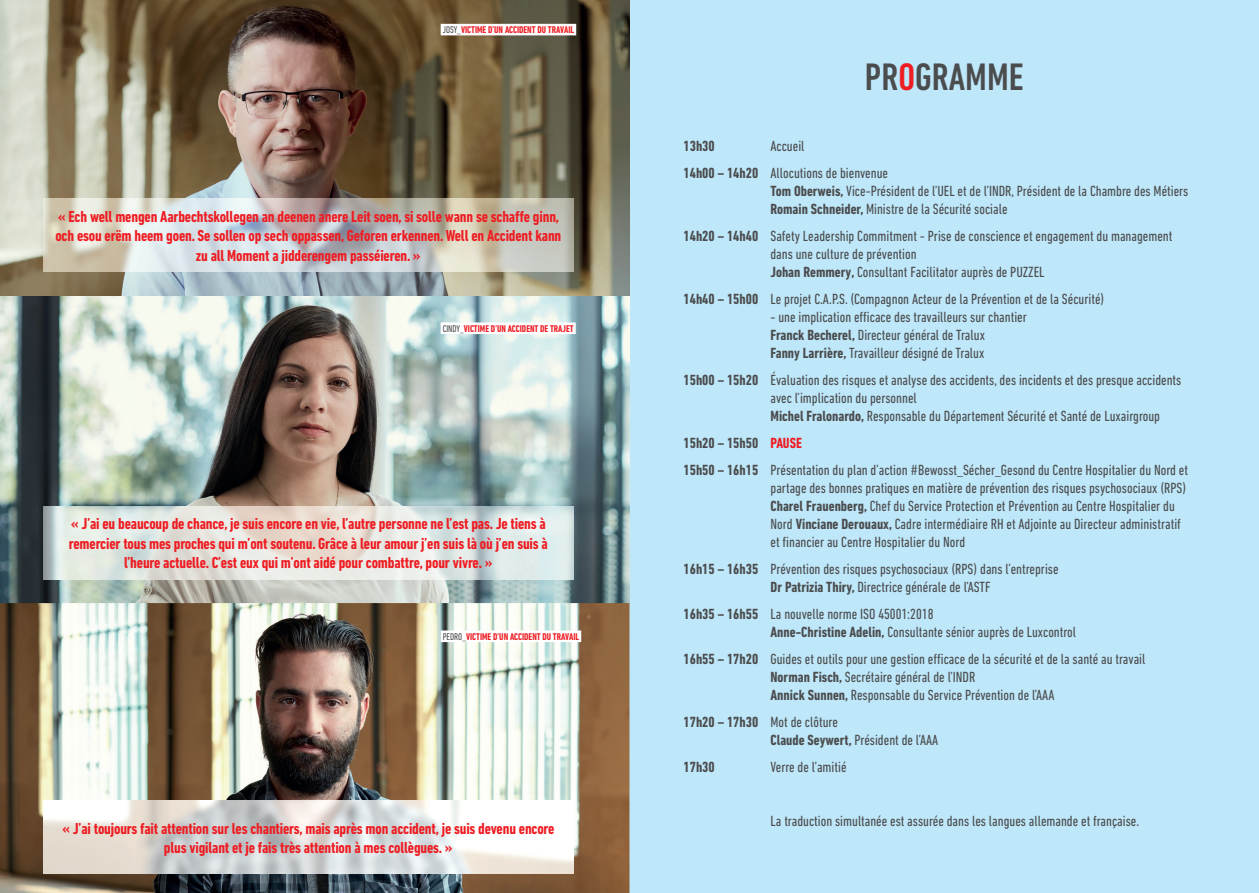
<style>
.page{position:relative;width:1259px;height:893px;background:#fff}
.page>*{position:absolute;margin:0;border:0;box-sizing:border-box;transform-origin:0 0}
.t1{font:500 condensed 39px "DIN Next LT Pro";color:#4b4c4d}
.t2{font:700 condensed 16.2px/19.5px "DIN Next LT Pro";letter-spacing:-.01em;color:#ee1d23;text-align:center}
.t3{font:condensed 15px/18px "DIN Next LT Pro";color:#4b4c4d}
.t4{font:700 condensed 15px "DIN Next LT Pro";color:#4b4c4d}
.t5{font:700 condensed 9.9px "DIN Next LT Pro";color:#ee1d23;scale:.96 1}
.s1{font-weight:400;color:#4b4c4d}
.s2{color:#ee1d23}
.s3{font-weight:700}
.s4{font-weight:700;color:#ee1d23}
</style>
<div class="page">
<div style="left:629px;top:0;width:630px;height:893px;background:#bee7fa"></div>
<img style="left:0;top:0;width:629px;height:893px">
<img style="left:43px;top:801px;width:530px;height:72px">
<div style="left:441px;top:630px;width:140px;height:12px;background:#fff"></div>
<img style="left:43px;top:199px;width:530px;height:73px">
<div style="left:441px;top:24px;width:135px;height:11px;background:#fff"></div>
<img style="left:43px;top:506px;width:530px;height:73px">
<div style="left:441px;top:322px;width:135px;height:12px;background:#fff"></div>
<p class="t5" style="left:443px;top:24px;width:138px"><span class="s1">JOSY_</span>VICTIME D’UN ACCIDENT DU TRAVAIL</p>
<p class="t2" style="left:55px;top:207px;width:507px">« Ech well mengen Aarbechtskollegen an deenen anere Leit soen, si solle wann se schaffe ginn, och esou erëm heem goen. Se sollen op sech oppassen, Geforen erkennen. Well en Accident kann zu all Moment a jidderengem passéieren. »</p>
<p class="t5" style="left:443px;top:323px;width:138px"><span class="s1">CINDY_</span>VICTIME D’UN ACCIDENT DE TRAJET</p>
<p class="t2" style="left:69px;top:514px;width:480px">« J’ai eu beaucoup de chance, je suis encore en vie, l’autre personne ne l’est pas. Je tiens à remercier tous mes proches qui m’ont soutenu. Grâce à leur amour j’en suis là où j’en suis à l’heure actuelle. C’est eux qui m’ont aidé pour combattre, pour vivre. »</p>
<p class="t5" style="left:443px;top:631px;width:144px"><span class="s1">PEDRO_</span>VICTIME D’UN ACCIDENT DU TRAVAIL</p>
<p class="t2" style="left:62px;top:818px;width:494px">« J’ai toujours fait attention sur les chantiers, mais après mon accident, je suis devenu encore plus vigilant et je fais très attention à mes collègues. »</p>
<h1 class="t1" style="left:865px;top:55px;width:160px">PR<span class="s2">O</span>GRAMME</h1>
<p class="t4" style="left:683px;top:138px;width:33px">13h30</p>
<p class="t3" style="left:683px;top:133px;width:206px;line-height:27px;text-align:center">Accueil<br><span class="s3">14h00 – 14h20</span> Allocutions de bienvenue</p>
<p class="t3" style="left:770px;top:182px;width:419px"><span class="s3">Tom Oberweis,</span> Vice-Président de l’UEL et de l’INDR, Président de la Chambre des Métiers<br><span class="s3">Romain Schneider,</span> Ministre de la Sécurité sociale</p>
<p class="t3" style="left:770px;top:227px;width:403px;text-indent:-87px"><span class="s3">14h20 – 14h40</span> Safety Leadership Commitment - Prise de conscience et engagement du management dans une culture de prévention<br><span class="s3">Johan Remmery,</span> Consultant Facilitator auprès de PUZZEL</p>
<p class="t3" style="left:683px;top:290px;width:422px"><span class="s3">14h40 – 15h00</span> Le projet C.A.P.S. (Compagnon Acteur de la Prévention et de la Sécurité)</p>
<p class="t3" style="left:770px;top:308px;width:258px">- une implication efficace des travailleurs sur chantier<br><span class="s3">Franck Becherel,</span> Directeur général de Tralux<br><span class="s3">Fanny Larrière,</span> Travailleur désigné de Tralux</p>
<p class="t3" style="left:770px;top:371px;width:412px;text-indent:-87px"><span class="s3">15h00 – 15h20</span> Évaluation des risques et analyse des accidents, des incidents et des presque accidents avec l’implication du personnel<br><span class="s3">Michel Fralonardo,</span> Responsable du Département Sécurité et Santé de Luxairgroup</p>
<p class="t3" style="left:683px;top:430px;width:506px;line-height:27px"><span class="s3">15h20 – 15h50</span> <span class="s4">PAUSE<br></span><span class="s3">15h50 – 16h15</span> Présentation du plan d’action #Bewosst_Sécher_Gesond du Centre Hospitalier du Nord et</p>
<p class="t3" style="left:770px;top:479px;width:417px">partage des bonnes pratiques en matière de prévention des risques psychosociaux (RPS)<br><span class="s3">Charel Frauenberg,</span> Chef du Service Protection et Prévention au Centre Hospitalier du Nord <span class="s3">Vinciane Derouaux,</span> Cadre intermédiaire RH et Adjointe au Directeur administratif et financier au Centre Hospitalier du Nord</p>
<p class="t3" style="left:770px;top:560px;width:289px;text-indent:-87px"><span class="s3">16h15 – 16h35</span> Prévention des risques psychosociaux (RPS) dans l’entreprise<br><span class="s3">Dr Patrizia Thiry,</span> Directrice générale de l’ASTF</p>
<p class="t3" style="left:770px;top:605px;width:307px;text-indent:-87px"><span class="s3">16h35 – 16h55</span> La nouvelle norme ISO 45001:2018<br><span class="s3">Anne-Christine Adelin,</span> Consultante sénior auprès de Luxcontrol</p>
<p class="t3" style="left:770px;top:650px;width:376px;text-indent:-87px"><span class="s3">16h55 – 17h20</span> Guides et outils pour une gestion efficace de la sécurité et de la santé au travail<br><span class="s3">Norman Fisch,</span> Secrétaire général de l’INDR<br><span class="s3">Annick Sunnen,</span> Responsable du Service Prévention de l’AAA</p>
<p class="t3" style="left:770px;top:713px;width:169px;text-indent:-87px"><span class="s3">17h20 – 17h30</span> Mot de clôture<br><span class="s3">Claude Seywert,</span> Président de l’AAA</p>
<p class="t4" style="left:683px;top:759px;width:33px">17h30</p>
<p class="t3" style="left:770px;top:758px;width:77px">Verre de l’amitié</p>
<p class="t3" style="left:770px;top:812px;width:370px">La traduction simultanée est assurée dans les langues allemande et française.</p>
</div>
